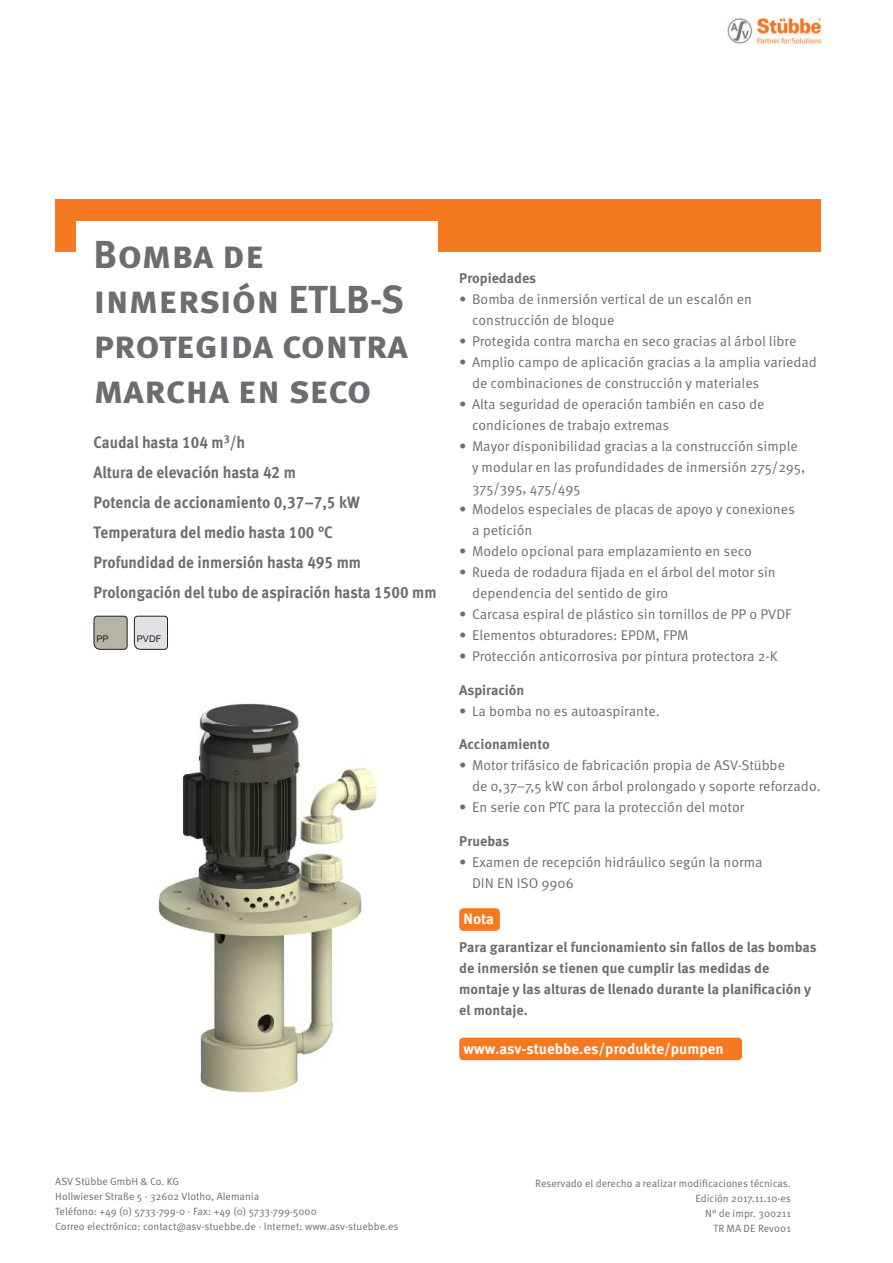
<style>
.page{position:relative;width:893px;height:1263px;background:#fff}
.page>*{position:absolute;margin:0;border:0;box-sizing:border-box;transform-origin:0 0}
.t1{font:700 39px/45px "Meta Pro";letter-spacing:-.01em;color:#6c6d70}
.t2{font:700 16.5px/30px "Meta Pro";color:#6c6d70;scale:.92 1}
.t3{font:700 15px "Meta Pro";color:#fff}
.t4{font:14.1px/21px "Meta Pro Norm";color:#6c6d70}
.t5{font:700 14.1px/21px "Meta Pro";color:#6c6d70}
.t6{font:10.5px/15px "Meta Pro Norm";color:#6c6d70}
.t7{font:9.15px "Arial";color:#231f20}
</style>
<div class="page">
<div style="left:55px;top:200px;width:766px;height:52px;background:#f47921"></div>
<img style="left:728px;top:18px;width:94px;height:26px">
<div style="left:77px;top:221px;width:361px;height:394px;background:#fff"></div>
<div style="left:459px;top:908px;width:41px;height:23px;background:#f47921;border-radius:4px"></div>
<img style="left:158px;top:703px;width:219px;height:390px">
<svg style="left:94px;top:616px;width:34px;height:34px"></svg>
<svg style="left:134px;top:616px;width:34px;height:34px"></svg>
<div style="left:459px;top:1037px;width:283px;height:23px;background:#f47921;border-radius:4px"></div>
<h1 class="t1" style="left:94px;top:229px;width:316px">Bomba de inmersión ETLB-S protegida contra marcha en seco</h1>
<p class="t2" style="left:94px;top:426px;width:374px">Caudal hasta 104 m<sup>3</sup>/h<br>Altura de elevación hasta 42 m<br>Potencia de accionamiento 0,37–7,5 kW Temperatura del medio hasta 100 °C<br>Profundidad de inmersión hasta 495 mm Prolongación del tubo de aspiración hasta 1500 mm</p>
<p class="t7" style="left:96px;top:633px;width:14px">PP</p>
<p class="t7" style="left:137px;top:633px;width:26px">PVDF</p>
<p class="t5" style="left:459px;top:266px;width:78px">Propiedades</p>
<p class="t4" style="left:472px;top:287px;width:281px;text-indent:-13px">• Bomba de inmersión vertical de un escalón en construcción de bloque</p>
<p class="t4" style="left:459px;top:329px;width:339px">• Protegida contra marcha en seco gracias al árbol libre</p>
<p class="t4" style="left:472px;top:350px;width:346px;text-indent:-13px">• Amplio campo de aplicación gracias a la amplia variedad de combinaciones de construcción y materiales</p>
<p class="t4" style="left:472px;top:392px;width:294px;text-indent:-13px">• Alta seguridad de operación también en caso de condiciones de trabajo extremas</p>
<p class="t4" style="left:472px;top:434px;width:335px;text-indent:-13px">• Mayor disponibilidad gracias a la construcción simple y modular en las profundidades de inmersión 275/295,<br>375/395, 475/495</p>
<p class="t4" style="left:472px;top:497px;width:324px;text-indent:-13px">• Modelos especiales de placas de apoyo y conexiones a petición</p>
<p class="t4" style="left:459px;top:539px;width:294px">• Modelo opcional para emplazamiento en seco</p>
<p class="t4" style="left:472px;top:560px;width:305px;text-indent:-13px">• Rueda de rodadura fijada en el árbol del motor sin dependencia del sentido de giro</p>
<p class="t4" style="left:459px;top:602px;width:334px">• Carcasa espiral de plástico sin tornillos de PP o PVDF</p>
<p class="t4" style="left:459px;top:623px;width:231px">• Elementos obturadores: EPDM, FPM</p>
<p class="t4" style="left:459px;top:644px;width:320px">• Protección anticorrosiva por pintura protectora 2-K</p>
<p class="t5" style="left:459px;top:678px;width:67px">Aspiración</p>
<p class="t4" style="left:459px;top:699px;width:202px">• La bomba no es autoaspirante.</p>
<p class="t5" style="left:459px;top:733px;width:92px">Accionamiento</p>
<p class="t4" style="left:472px;top:754px;width:350px;text-indent:-13px">• Motor trifásico de fabricación propia de ASV-Stübbe<br>de 0,37–7,5 kW con árbol prolongado y soporte reforzado.</p>
<p class="t4" style="left:459px;top:796px;width:287px">• En serie con PTC para la protección del motor</p>
<p class="t5" style="left:459px;top:830px;width:52px">Pruebas</p>
<p class="t4" style="left:472px;top:851px;width:292px;text-indent:-13px">• Examen de recepción hidráulico según la norma<br>DIN EN ISO 9906</p>
<p class="t3" style="left:463px;top:907px;width:32px">Nota</p>
<p class="t5" style="left:459px;top:935px;width:359px">Para garantizar el funcionamiento sin fallos de las bombas de inmersión se tienen que cumplir las medidas de montaje y las alturas de llenado durante la planificación y el montaje.</p>
<p class="t3" style="left:463px;top:1037px;width:262px">www.asv-stuebbe.es/produkte/pumpen</p>
<p class="t6" style="left:55px;top:1173px;width:345px">ASV Stübbe GmbH &amp; Co. KG<br>Hollwieser Straße 5 · 32602 Vlotho, Alemania<br>Teléfono: +49 (0) 5733-799-0 · Fax: +49 (0) 5733-799-5000<br>Correo electrónico: contact@asv-stuebbe.de · Internet: www.asv-stuebbe.es</p>
<p class="t6" style="left:535px;top:1175px;width:257px;text-align:right">Reservado el derecho a realizar modificaciones técnicas.<br>Edición 2017.11.10-es<br>N° de impr. 300211<br>TR MA DE Rev001</p>
</div>
